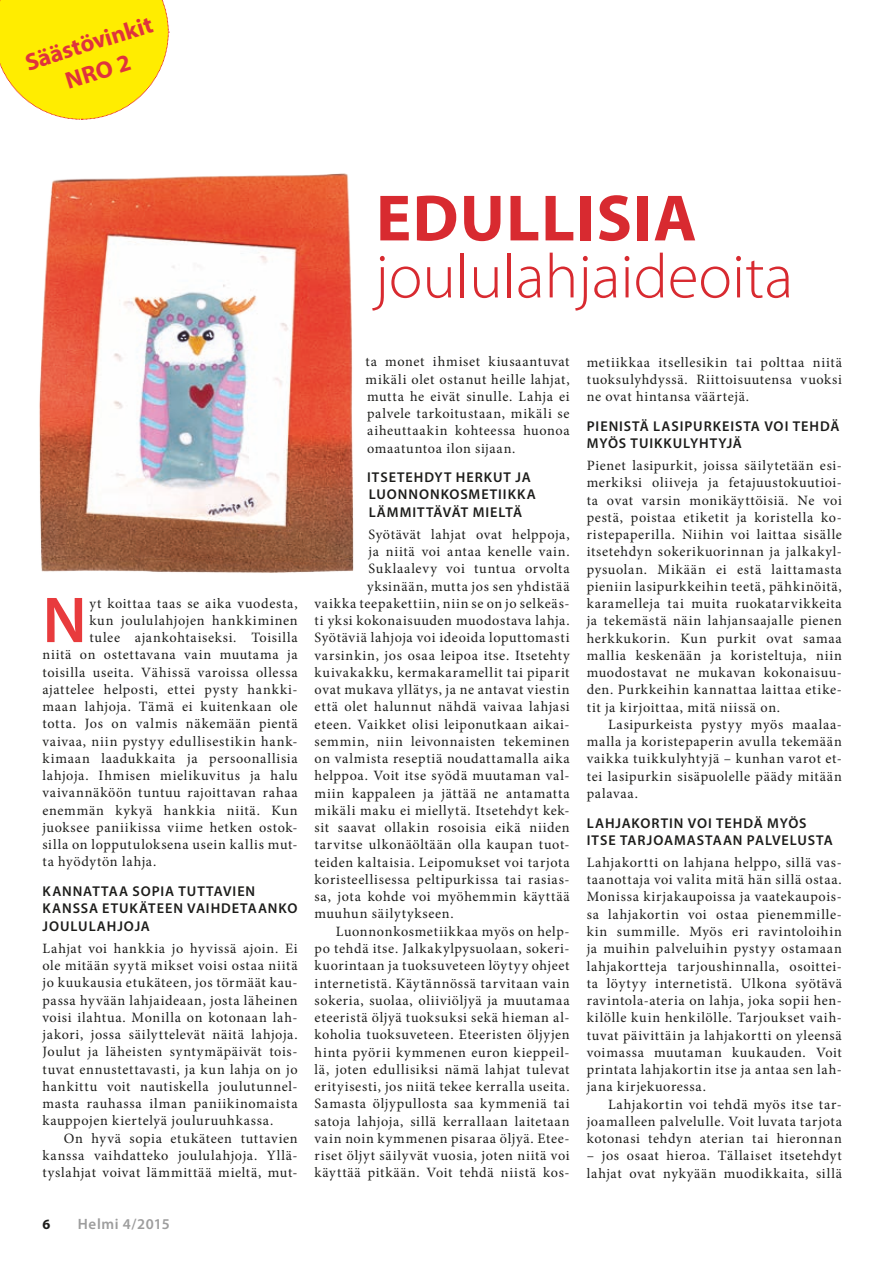
<style>
.page{position:relative;width:893px;height:1263px;background:#fff}
.page>*{position:absolute;margin:0;border:0;box-sizing:border-box;transform-origin:0 0}
.t1{font:700 66px "Myriad Pro";letter-spacing:.02em;color:#d82a30}
.t2{font:600 65.4px "Myriad Pro";color:#e83b3d}
.t3{font:300 63px "Myriad Pro";color:#d82a30}
.t4{font:700 24px/30px "Myriad Pro";color:#df333d;text-align:center}
.t5{font:600 15px "Myriad Pro";letter-spacing:.04em;color:#9d9d9d}
.t6{font:14.25px/17.2px "Minion Pro";letter-spacing:.05em;color:#1d1d1b;text-align:justify}
.t7{font:600 14.25px "Myriad Pro";letter-spacing:.07em;color:#1d1d1b}
.t8{font:700 14.25px "Myriad Pro";color:#1d1d1b}
</style>
<div class="page">
<svg style="left:0;top:0;width:169px;height:120px;background:#feee26"></svg>
<img style="left:39px;top:173px;width:315px;height:400px">
<h3 class="t4" style="left:21px;top:47px;width:138px;rotate:-17deg">SÄÄSTÖVINKIT<br>NRO 2</h3>
<h1 class="t1" style="left:376px;top:175px;width:322px">EDULLISIA</h1>
<h3 class="t3" style="left:375px;top:242px;width:419px">joululahjaideoita</h3>
<h2 class="t2" style="left:43px;top:578px;width:36px">N</h2>
<p class="t6" style="left:89px;top:594px;width:210px">yt koittaa taas se aika vuodesta,</p>
<p class="t6" style="left:89px;top:612px;width:210px">kun joululahjojen hankkiminen</p>
<p class="t6" style="left:89px;top:629px;width:210px">tulee ajankohtaiseksi. Toisilla</p>
<p class="t6" style="left:43px;top:646px;width:257px">niitä on ostettavana vain muutama ja</p>
<p class="t6" style="left:43px;top:663px;width:257px">toisilla useita. Vähissä varoissa ollessa</p>
<p class="t6" style="left:43px;top:681px;width:257px">ajattelee helposti, ettei pysty hankki-</p>
<p class="t6" style="left:43px;top:698px;width:257px">maan lahjoja. Tämä ei kuitenkaan ole</p>
<p class="t6" style="left:43px;top:715px;width:257px">totta. Jos on valmis näkemään pientä</p>
<p class="t6" style="left:43px;top:732px;width:257px">vaivaa, niin pystyy edullisestikin hank-</p>
<p class="t6" style="left:43px;top:750px;width:257px">kimaan laadukkaita ja persoonallisia</p>
<p class="t6" style="left:43px;top:767px;width:257px">lahjoja. Ihmisen mielikuvitus ja halu</p>
<p class="t6" style="left:43px;top:784px;width:257px">vaivannäköön tuntuu rajoittavan rahaa</p>
<p class="t6" style="left:43px;top:801px;width:257px">enemmän kykyä hankkia niitä. Kun</p>
<p class="t6" style="left:43px;top:819px;width:257px">juoksee paniikissa viime hetken ostok-</p>
<p class="t6" style="left:43px;top:836px;width:257px">silla on lopputuloksena usein kallis mut-</p>
<p class="t6" style="left:43px;top:853px;width:115px">ta hyödytön lahja.</p>
<p class="t7" style="left:43px;top:882px;width:99px">KANNATTAA SOPI</p>
<p class="t7" style="left:165px;top:882px;width:24px">A TUTT</p>
<p class="t7" style="left:214px;top:882px;width:43px">AVIEN</p>
<p class="t7" style="left:43px;top:899px;width:79px">KANSSA ETUKÄT</p>
<p class="t7" style="left:157px;top:899px;width:132px">EEN VAIHDETAANKO</p>
<p class="t7" style="left:43px;top:917px;width:10px">JOU</p>
<p class="t7" style="left:71px;top:917px;width:81px">LULAHJOJA</p>
<p class="t6" style="left:42px;top:940px;width:257px">Lahjat voi hankkia jo hyvissä ajoin. Ei ole mitään syytä mikset voisi ostaa niitä jo kuukausia etukäteen, jos törmäät kau&shy;passa hyvään lahjaideaan, josta läheinen voisi ilahtua. Monilla on kotonaan lah&shy;jakori, jossa säilyttelevät näitä lahjoja.<br>Joulut ja läheisten syntymäpäivät tois&shy;tuvat ennustettavasti, ja kun lahja on jo hankittu voit nautiskella joulutunnel&shy;masta rauhassa ilman paniikinomaista kauppojen kiertelyä jouluruuhkassa.</p>
<p class="t6" style="left:42px;top:1129px;width:257px;text-indent:21px">On hyvä sopia etukäteen tuttavien kanssa vaihdatteko joululahjoja. Yllä&shy;tyslahjat voivat lämmittää mieltä, mut-</p>
<p class="t8" style="left:43px;top:1214px;width:9px">6</p>
<p class="t5" style="left:78px;top:1214px;width:93px">HELMI 4/2015</p>
<p class="t6" style="left:366px;top:353px;width:206px">ta monet ihmiset kiusaantuvat mikäli olet ostanut heille lahjat, mutta he eivät sinulle. Lahja ei palvele tarkoitustaan, mikäli se aiheuttaakin kohteessa huonoa omaatuntoa ilon sijaan.</p>
<p class="t7" style="left:367px;top:468px;width:118px">ITSETEHDYT HERKUT</p>
<p class="t7" style="left:515px;top:468px;width:17px">JA</p>
<p class="t7" style="left:369px;top:486px;width:82px">LUONNONKOS</p>
<p class="t7" style="left:469px;top:486px;width:30px">METIIKK</p>
<p class="t7" style="left:527px;top:486px;width:11px">A</p>
<p class="t7" style="left:369px;top:503px;width:52px">LÄMMITTÄ</p>
<p class="t7" style="left:443px;top:503px;width:72px">VÄT MIELTÄ</p>
<p class="t6" style="left:369px;top:526px;width:203px">Syötävät lahjat ovat helppoja,</p>
<p class="t6" style="left:369px;top:543px;width:203px">ja niitä voi antaa kenelle vain.</p>
<p class="t6" style="left:369px;top:560px;width:202px">Suklaalevy voi tuntua orvolta</p>
<p class="t6" style="left:367px;top:577px;width:204px">yksinään, mutta jos sen yhdistää</p>
<p class="t6" style="left:315px;top:595px;width:257px">vaikka teepakettiin, niin se on jo selkeäs-</p>
<p class="t6" style="left:315px;top:612px;width:256px">ti yksi kokonaisuuden muodostava lahja.</p>
<p class="t6" style="left:315px;top:629px;width:257px">Syötäviä lahjoja voi ideoida loputtomasti</p>
<p class="t6" style="left:315px;top:646px;width:257px">varsinkin, jos osaa leipoa itse. Itsetehty</p>
<p class="t6" style="left:315px;top:664px;width:257px">kuivakakku, kermakaramellit tai piparit</p>
<p class="t6" style="left:315px;top:681px;width:257px">ovat mukava yllätys, ja ne antavat viestin</p>
<p class="t6" style="left:315px;top:698px;width:257px">että olet halunnut nähdä vaivaa lahjasi</p>
<p class="t6" style="left:315px;top:715px;width:257px">eteen. Vaikket olisi leiponutkaan aikai-</p>
<p class="t6" style="left:315px;top:733px;width:257px">semmin, niin leivonnaisten tekeminen</p>
<p class="t6" style="left:315px;top:750px;width:257px">on valmista reseptiä noudattamalla aika</p>
<p class="t6" style="left:315px;top:767px;width:257px">helppoa. Voit itse syödä muutaman val-</p>
<p class="t6" style="left:315px;top:784px;width:257px">miin kappaleen ja jättää ne antamatta</p>
<p class="t6" style="left:315px;top:802px;width:257px">mikäli maku ei miellytä. Itsetehdyt kek-</p>
<p class="t6" style="left:315px;top:819px;width:256px">sit saavat ollakin rosoisia eikä niiden</p>
<p class="t6" style="left:315px;top:836px;width:257px">tarvitse ulkonäöltään olla kaupan tuot-</p>
<p class="t6" style="left:315px;top:853px;width:256px">teiden kaltaisia. Leipomukset voi tarjota</p>
<p class="t6" style="left:315px;top:871px;width:257px">koristeellisessa peltipurkissa tai rasias-</p>
<p class="t6" style="left:315px;top:888px;width:257px">sa, jota kohde voi myöhemmin käyttää</p>
<p class="t6" style="left:315px;top:905px;width:141px">muuhun säilytykseen.</p>
<p class="t6" style="left:336px;top:923px;width:235px">Luonnonkosmetiikkaa myös on help-</p>
<p class="t6" style="left:315px;top:940px;width:257px">po tehdä itse. Jalkakylpysuolaan, sokeri-</p>
<p class="t6" style="left:315px;top:957px;width:256px">kuorintaan ja tuoksuveteen löytyy ohjeet</p>
<p class="t6" style="left:315px;top:974px;width:257px">internetistä. Käytännössä tarvitaan vain</p>
<p class="t6" style="left:315px;top:992px;width:256px">sokeria, suolaa, oliiviöljyä ja muutamaa</p>
<p class="t6" style="left:315px;top:1009px;width:257px">eteeristä öljyä tuoksuksi sekä hieman al-</p>
<p class="t6" style="left:315px;top:1026px;width:257px">koholia tuoksuveteen. Eteeristen öljyjen</p>
<p class="t6" style="left:315px;top:1043px;width:257px">hinta pyörii kymmenen euron kieppeil-</p>
<p class="t6" style="left:315px;top:1061px;width:257px">lä, joten edullisiksi nämä lahjat tulevat</p>
<p class="t6" style="left:315px;top:1078px;width:256px">erityisesti, jos niitä tekee kerralla useita.</p>
<p class="t6" style="left:315px;top:1095px;width:257px">Samasta öljypullosta saa kymmeniä tai</p>
<p class="t6" style="left:315px;top:1112px;width:256px">satoja lahjoja, sillä kerrallaan laitetaan</p>
<p class="t6" style="left:315px;top:1130px;width:257px">vain noin kymmenen pisaraa öljyä. Etee-</p>
<p class="t6" style="left:315px;top:1147px;width:256px">riset öljyt säilyvät vuosia, joten niitä voi</p>
<p class="t6" style="left:315px;top:1164px;width:257px">käyttää pitkään. Voit tehdä niistä kos-</p>
<p class="t6" style="left:587px;top:353px;width:257px">metiikkaa itsellesikin tai polttaa niitä tuoksulyhdyssä. Riittoisuutensa vuoksi ne ovat hintansa väärtejä.</p>
<p class="t7" style="left:587px;top:417px;width:41px">PIENISTÄ</p>
<p class="t7" style="left:653px;top:417px;width:28px">LASIPURK</p>
<p class="t7" style="left:722px;top:417px;width:117px">EISTA VOI TEHDÄ</p>
<p class="t7" style="left:587px;top:434px;width:54px">MYÖS TUIKKU</p>
<p class="t7" style="left:683px;top:434px;width:52px">LYHTYJÄ</p>
<p class="t6" style="left:587px;top:457px;width:257px">Pienet lasipurkit, joissa säilytetään esi&shy;merkiksi oliiveja ja fetajuustokuutioi&shy;ta ovat varsin monikäyttöisiä. Ne voi pestä, poistaa etiketit ja koristella ko&shy;ristepaperilla. Niihin voi laittaa sisälle itsetehdyn sokerikuorinnan ja jalkakyl&shy;pysuolan. Mikään ei estä laittamasta pieniin lasipurkkeihin teetä, pähkinöitä, karamelleja tai muita ruokatarvikkeita ja tekemästä näin lahjansaajalle pienen herkkukorin. Kun purkit ovat samaa mallia keskenään ja koristeltuja, niin muodostavat ne mukavan kokonaisuu&shy;den. Purkkeihin kannattaa laittaa etike&shy;tit ja kirjoittaa, mitä niissä on.</p>
<p class="t6" style="left:587px;top:716px;width:257px;text-indent:21px">Lasipurkeista pystyy myös maalaa&shy;malla ja koristepaperin avulla tekemään vaikka tuikkulyhtyjä – kunhan varot et&shy;tei lasipurkin sisäpuolelle päädy mitään palavaa.</p>
<p class="t7" style="left:587px;top:814px;width:54px">LAHJAKORTI</p>
<p class="t7" style="left:674px;top:814px;width:133px">N VOI TEHDÄ MYÖS</p>
<p class="t7" style="left:587px;top:831px;width:60px">ITSE TARJO</p>
<p class="t7" style="left:664px;top:831px;width:143px">AMASTAAN PALVELUST</p>
<p class="t7" style="left:824px;top:831px;width:11px">A</p>
<p class="t6" style="left:587px;top:854px;width:257px">Lahjakortti on lahjana helppo, sillä vas&shy;taanottaja voi valita mitä hän sillä ostaa.<br>Monissa kirjakaupoissa ja vaatekaupois&shy;sa lahjakortin voi ostaa pienemmille&shy;kin summille. Myös eri ravintoloihin ja muihin palveluihin pystyy ostamaan lahjakortteja tarjoushinnalla, osoittei&shy;ta löytyy internetistä. Ulkona syötävä ravintola-ateria on lahja, joka sopii hen&shy;kilölle kuin henkilölle. Tarjoukset vaih&shy;tuvat päivittäin ja lahjakortti on yleensä voimassa muutaman kuukauden. Voit printata lahjakortin itse ja antaa sen lah&shy;jana kirjekuoressa.</p>
<p class="t6" style="left:587px;top:1095px;width:257px;text-indent:21px">Lahjakortin voi tehdä myös itse tar&shy;joamalleen palvelulle. Voit luvata tarjota kotonasi tehdyn aterian tai hieronnan</p>
<p class="t6" style="left:587px;top:1147px;width:257px">– jos osaat hieroa. Tällaiset itsetehdyt lahjat ovat nykyään muodikkaita, sillä</p>
</div>
